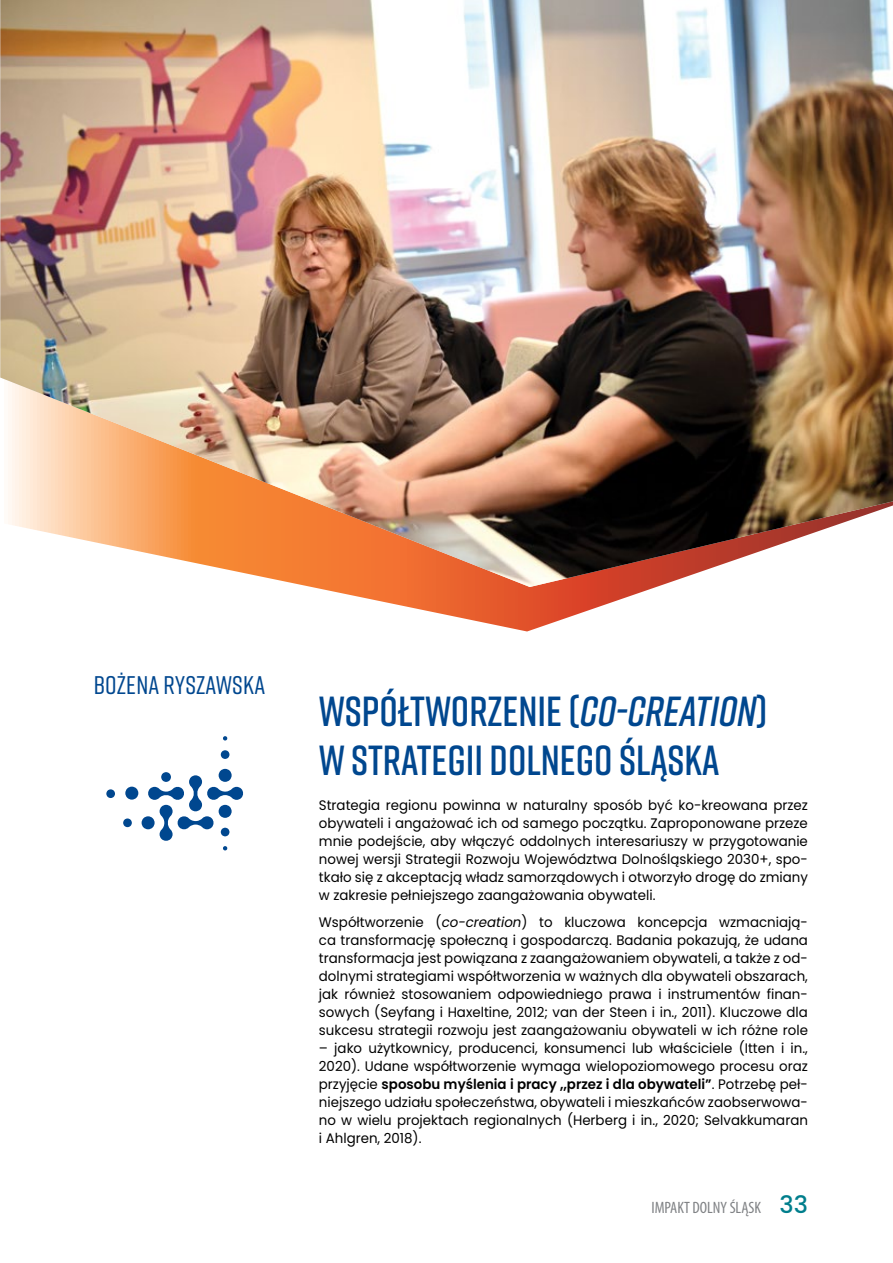
<style>
.page{position:relative;width:893px;height:1263px;background:#fff}
.page>*{position:absolute;margin:0;border:0;box-sizing:border-box;transform-origin:0 0}
.t1{font:600 42px/49.5px "Rift";color:#00478f}
.t2{font:500 25.5px "Rift";letter-spacing:.01em;color:#00478f}
.t3{font:condensed 16.5px "Myriad Pro";color:#808285}
.t4{font:13.8px/18px "Poppins";color:#000;text-align:justify}
.s1{font-style:italic}
.s2{font-weight:600}
.s3{font-family:"Poppins";font-weight:500;font-stretch:normal;font-size:24px;color:#007e8c}
</style>
<div class="page">
<svg style="left:312px;top:587px;width:344px;height:44px"></svg>
<img style="left:0;top:0;width:893px;height:587px">
<svg style="left:221px;top:750px;width:8px;height:9px"></svg>
<svg style="left:223px;top:736px;width:4px;height:4px"></svg>
<svg style="left:106px;top:789px;width:9px;height:9px"></svg>
<svg style="left:123px;top:769px;width:121px;height:81px"></svg>
<h2 class="t2" style="left:94px;top:667px;width:172px">BOŻENA RYSZAWSKA</h2>
<h1 class="t1" style="left:319px;top:685px;width:450px">WSPÓŁTWORZENIE (<span class="s1">CO-CREATION</span>)<br>W STRATEGII DOLNEGO ŚLĄSKA</h1>
<p class="t4" style="left:319px;top:797px;width:491px">Strategia regionu powinna w naturalny sposób być ko-kreowana przez obywateli i angażować ich od samego początku. Zaproponowane przeze mnie podejście, aby włączyć oddolnych interesariuszy w przygotowanie nowej wersji Strategii Rozwoju Województwa Dolnośląskiego 2030+, spo&shy;tkało się z akceptacją władz samorządowych i otworzyło drogę do zmiany w zakresie pełniejszego zaangażowania obywateli.</p>
<p class="t4" style="left:319px;top:913px;width:491px">Współtworzenie (<span class="s1">co-creation</span>) to kluczowa koncepcja wzmacniają&shy;ca transformację społeczną i gospodarczą. Badania pokazują, że udana transformacja jest powiązana z zaangażowaniem obywateli, a także z od&shy;dolnymi strategiami współtworzenia w ważnych dla obywateli obszarach, jak również stosowaniem odpowiedniego prawa i instrumentów finan&shy;sowych (Seyfang i Haxeltine, 2012; van der Steen i in., 2011). Kluczowe dla sukcesu strategii rozwoju jest zaangażowaniu obywateli w ich różne role</p>
<p class="t4" style="left:319px;top:1039px;width:490px">– jako użytkownicy, producenci, konsumenci lub właściciele (Itten i in., 2020). Udane współtworzenie wymaga wielopoziomowego procesu oraz przyjęcie <span class="s2">sposobu myślenia i pracy „przez i dla obywateli”</span>. Potrzebę peł&shy;niejszego udziału społeczeństwa, obywateli i mieszkańców zaobserwowa&shy;no w wielu projektach regionalnych (Herberg i in., 2020; Selvakkumaran i Ahlgren, 2018).</p>
<p class="t3" style="left:651px;top:1198px;width:158px">IMPAKT DOLNY ŚLĄSK <span class="s3">33</span></p>
</div>
